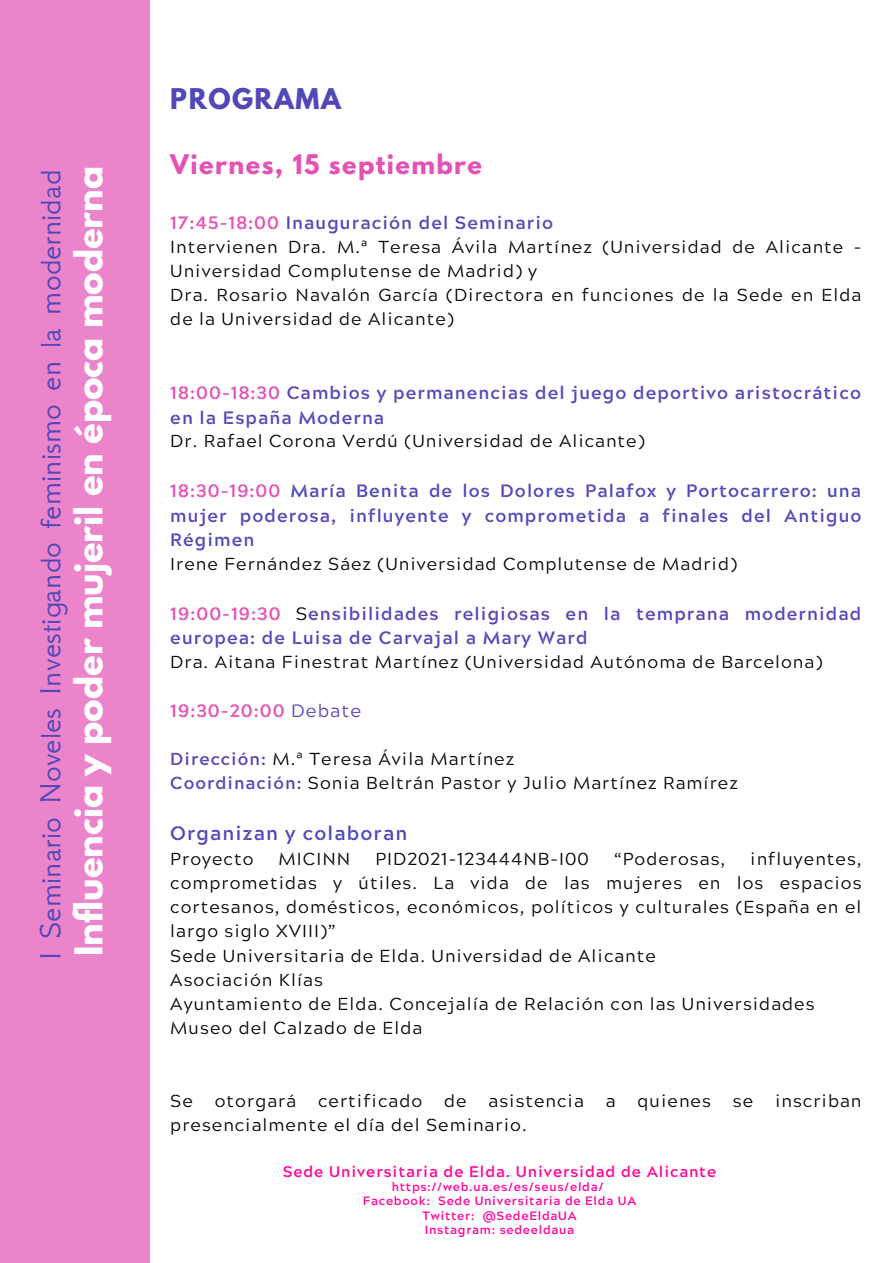
<style>
.page{position:relative;width:893px;height:1263px;background:#fff}
.page>*{position:absolute;margin:0;border:0;box-sizing:border-box;transform-origin:0 0}
.t1{font:700 34.05px "League Spartan";color:#fff}
.t2{font:32.4px "GFS Neohellenic";letter-spacing:.005em;color:#5247b7}
.t3{font:700 25.35px "League Spartan";letter-spacing:.06em;color:#5247b7}
.t4{font:700 24px "League Spartan";letter-spacing:.06em;color:#e452b5}
.t5{font:700 19.5px "Acherus Militant 1";letter-spacing:.06em;color:#5247b7}
.t6{font:700 17.92px/24.8px "Acherus Militant 1";letter-spacing:.06em;color:#5247b7}
.t7{font:700 17.92px "Acherus Militant 1";letter-spacing:.06em;color:#e452b5}
.t8{font:17.33px/24.2px "Acherus Militant 1";letter-spacing:.06em;color:#000}
.t9{font:700 15.38px "Acherus Militant 1";letter-spacing:.06em;color:#f09}
.t10{font:700 12.15px "Acherus Militant 1";letter-spacing:.06em;color:#f09}
.s1{color:#e452b5}
.s2{font-weight:400;color:#000}
.s3{font-weight:400;color:#5247b7}
.s4{font-weight:700;color:#5247b7}
</style>
<div class="page">
<div style="left:0;top:0;width:150px;height:1263px;background:#eb84ca"></div>
<p class="t1" style="left:72px;top:956px;width:792px;rotate:-90deg">Influencia y poder mujeril en época moderna</p>
<p class="t2" style="left:41px;top:960px;width:792px;rotate:-90deg">I Seminario Noveles Investigando feminismo en la modernidad</p>
<p class="t3" style="left:170px;top:86px;width:172px">PROGRAMA</p>
<p class="t4" style="left:170px;top:152px;width:313px">Viernes, 15 septiembre</p>
<p class="t6" style="left:170px;top:212px;width:384px"><span class="s1">17:45-18:00</span> Inauguración del Seminario</p>
<p class="t8" style="left:170px;top:236px;width:692px">Intervienen Dra. M.ª Teresa Ávila Martínez (Universidad de Alicante –<br>Universidad Complutense de Madrid) y</p>
<p class="t8" style="left:170px;top:285px;width:692px">Dra. Rosario Navalón García (Directora en funciones de la Sede en Elda de la Universidad de Alicante)</p>
<p class="t6" style="left:170px;top:382px;width:692px"><span class="s1">18:00-18:30</span> Cambios y permanencias del juego deportivo aristocrático en la España Moderna</p>
<p class="t8" style="left:170px;top:431px;width:475px">Dr. Rafael Corona Verdú (Universidad de Alicante)</p>
<p class="t6" style="left:170px;top:480px;width:693px;text-align:justify"><span class="s1">18:30-19:00</span> María Benita de los Dolores Palafox y Portocarrero: una mujer poderosa, influyente y comprometida a finales del Antiguo Régimen</p>
<p class="t8" style="left:170px;top:553px;width:568px">Irene Fernández Sáez (Universidad Complutense de Madrid)</p>
<p class="t6" style="left:170px;top:602px;width:692px"><span class="s1">19:00-19:30</span> <span class="s2">S</span>ensibilidades religiosas en la temprana modernidad europea: de Luisa de Carvajal a Mary Ward</p>
<p class="t8" style="left:170px;top:651px;width:653px">Dra. Aitana Finestrat Martínez (Universidad Autónoma de Barcelona)</p>
<p class="t7" style="left:170px;top:704px;width:192px">19:30-20:00 <span class="s3">Debate</span></p>
<p class="t8" style="left:170px;top:749px;width:345px"><span class="s4">Dirección:</span> M.ª Teresa Ávila Martínez</p>
<p class="t8" style="left:170px;top:773px;width:569px"><span class="s4">Coordinación:</span> Sonia Beltrán Pastor y Julio Martínez Ramírez</p>
<p class="t5" style="left:170px;top:826px;width:238px">Organizan y colaboran</p>
<p class="t8" style="left:170px;top:848px;width:85px">Proyecto</p>
<p class="t8" style="left:278px;top:848px;width:73px">MICINN</p>
<p class="t8" style="left:375px;top:848px;width:215px">PID2021-123444NB-I00</p>
<p class="t8" style="left:614px;top:848px;width:113px">“Poderosas,</p>
<p class="t8" style="left:170px;top:848px;width:693px;text-align:justify;text-indent:580px">influyentes, comprometidas y útiles. La vida de las mujeres en los espacios cortesanos, domésticos, económicos, políticos y culturales (España en el largo siglo XVIII)”</p>
<p class="t8" style="left:170px;top:945px;width:487px">Sede Universitaria de Elda. Universidad de Alicante</p>
<p class="t8" style="left:170px;top:969px;width:154px">Asociación Klías</p>
<p class="t8" style="left:170px;top:993px;width:645px">Ayuntamiento de Elda. Concejalía de Relación con las Universidades</p>
<p class="t8" style="left:170px;top:1017px;width:253px">Museo del Calzado de Elda</p>
<p class="t8" style="left:170px;top:1090px;width:24px">Se</p>
<p class="t8" style="left:215px;top:1090px;width:83px">otorgará</p>
<p class="t8" style="left:318px;top:1090px;width:105px">certificado</p>
<p class="t8" style="left:444px;top:1090px;width:24px">de</p>
<p class="t8" style="left:488px;top:1090px;width:97px">asistencia</p>
<p class="t8" style="left:606px;top:1090px;width:11px">a</p>
<p class="t8" style="left:637px;top:1090px;width:75px">quienes</p>
<p class="t8" style="left:733px;top:1090px;width:22px">se</p>
<p class="t8" style="left:775px;top:1090px;width:88px">inscriban</p>
<p class="t8" style="left:170px;top:1114px;width:358px">presencialmente el día del Seminario.</p>
<p class="t9" style="left:283px;top:1166px;width:435px">Sede Universitaria de Elda. Universidad de Alicante</p>
<p class="t10" style="left:392px;top:1182px;width:213px">https://web.ua.es/es/seus/elda/</p>
<p class="t10" style="left:363px;top:1197px;width:275px">Facebook: Sede Universitaria de Elda UA</p>
<p class="t10" style="left:422px;top:1211px;width:156px">Twitter: @SedeEldaUA</p>
<p class="t10" style="left:425px;top:1225px;width:151px">Instagram: sedeeldaua</p>
</div>
